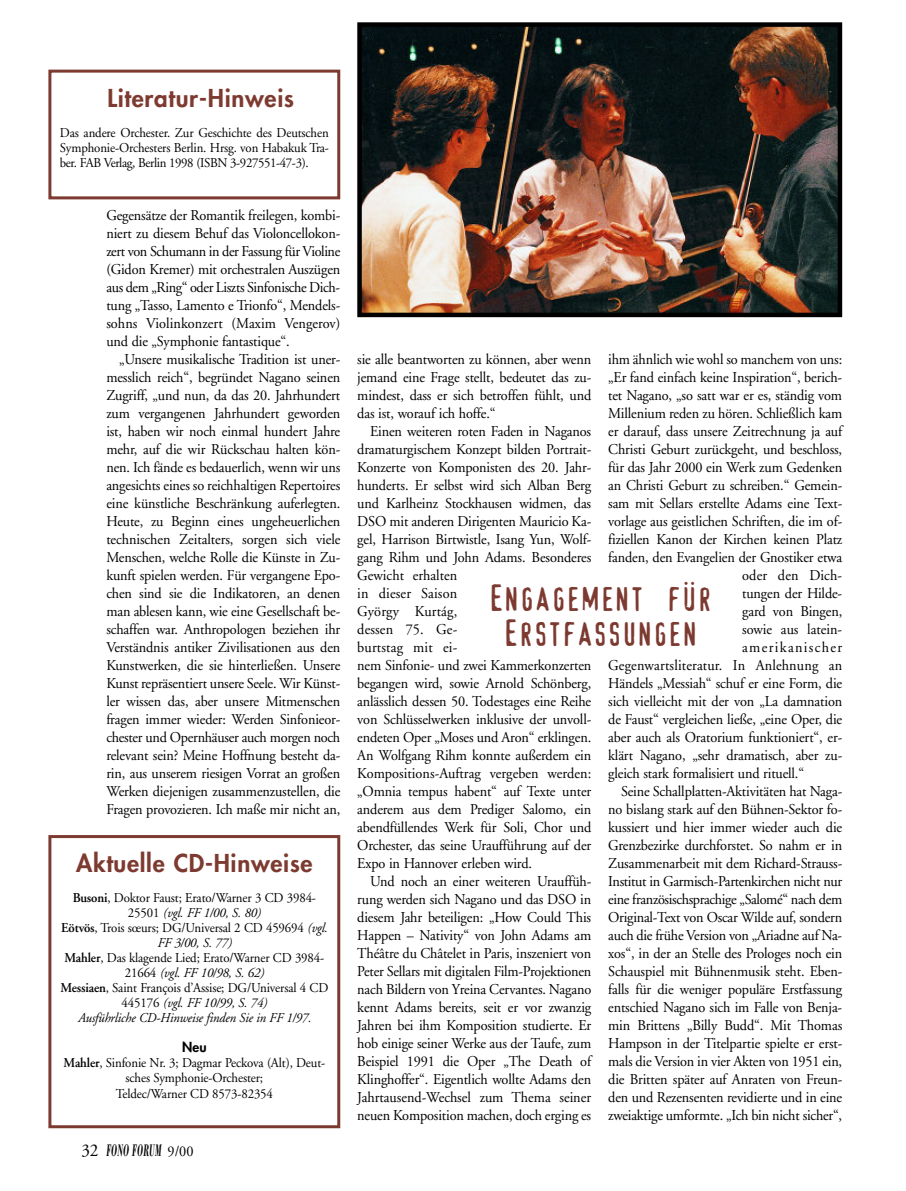
<style>
.page{position:relative;width:906px;height:1191px;background:#fff}
.page>*{position:absolute;margin:0;border:0;box-sizing:border-box;transform-origin:0 0}
.t1{font:33px/34.5px "Oppenheimer";letter-spacing:.11em;color:#7d3a30;text-align:center}
.t2{font:800 24px "Futura";letter-spacing:.03em;color:#7d3a30}
.t3{font:italic 700 17.25px "Bodoni";letter-spacing:.025em;color:#000;scale:.45 1}
.t4{font:15px/18px "Adobe Garamond";letter-spacing:-.01em;color:#000;text-align:justify;scale:.95 1}
.t5{font:15px "Adobe Garamond";letter-spacing:.01em;color:#000;scale:.95 1}
.t6{font:15px "Adobe Garamond";letter-spacing:.09em;color:#000;scale:.95 1}
.t7{font:13.5px/15px "Adobe Garamond";letter-spacing:-.01em;color:#000;text-align:center;scale:.95 1}
.t8{font:800 13.5px "Futura";color:#000}
.s1{font-weight:600}
.s2{font-style:italic}
.s3{font-family:"Adobe Garamond";font-weight:400;font-style:normal;font-size:18px}
.s4{font-family:"Adobe Garamond";font-weight:400;font-style:normal;font-size:15px}
</style>
<div class="page">
<img style="left:362px;top:27px;width:475px;height:285px">
<div style="left:357px;top:22px;width:485px;height:295px;border:4px solid #000"></div>
<div style="left:48px;top:70px;width:292px;height:129px;border:3px solid #7d3a30"></div>
<div style="left:48px;top:835px;width:292px;height:293px;border:3px solid #7d3a30"></div>
<h2 class="t2" style="left:108px;top:87px;width:188px">Literatur-Hinweis</h2>
<p class="t7" style="left:60px;top:126px;width:284px;text-align:justify">Das andere Orchester. Zur Geschichte des Deutschen Symphonie-Orchesters Berlin. Hrsg. von Habakuk Tra&shy;ber. FAB Verlag, Berlin 1998 (ISBN 3-927551-47-3).</p>
<p class="t4" style="left:106px;top:207px;width:248px">Gegensätze der Romantik freilegen, kombi&shy;niert zu diesem Behuf das Violoncellokon&shy;zert von Schumann in der Fassung für Violine (Gidon Kremer) mit orchestralen Auszügen aus dem „Ring“ oder Liszts Sinfonische Dich&shy;tung „Tasso, Lamento e Trionfo“, Mendels&shy;sohns Violinkonzert (Maxim Vengerov) und die „Symphonie fantastique“.</p>
<p class="t4" style="left:106px;top:351px;width:248px;text-indent:13px">„Unsere musikalische Tradition ist uner&shy;messlich reich“, begründet Nagano seinen Zugriff, „und nun, da das 20. Jahrhundert zum vergangenen Jahrhundert geworden ist, haben wir noch einmal hundert Jahre mehr, auf die wir Rückschau halten kön&shy;nen. Ich fände es bedauerlich, wenn wir uns angesichts eines so reichhaltigen Repertoires eine künstliche Beschränkung auferlegten.<br>Heute, zu Beginn eines ungeheuerlichen technischen Zeitalters, sorgen sich viele Menschen, welche Rolle die Künste in Zu&shy;kunft spielen werden. Für vergangene Epo&shy;chen sind sie die Indikatoren, an denen man ablesen kann, wie eine Gesellschaft be&shy;schaffen war. Anthropologen beziehen ihr Verständnis antiker Zivilisationen aus den Kunstwerken, die sie hinterließen. Unsere Kunst repräsentiert unsere Seele. Wir Künst&shy;ler wissen das, aber unsere Mitmenschen fragen immer wieder: Werden Sinfonieor&shy;chester und Opernhäuser auch morgen noch relevant sein? Meine Hoffnung besteht da&shy;rin, aus unserem riesigen Vorrat an großen Werken diejenigen zusammenzustellen, die Fragen provozieren. Ich maße mir nicht an,</p>
<p class="t4" style="left:357px;top:351px;width:248px">sie alle beantworten zu können, aber wenn jemand eine Frage stellt, bedeutet das zu&shy;mindest, dass er sich betroffen fühlt, und das ist, worauf ich hoffe.“</p>
<p class="t4" style="left:608px;top:351px;width:248px">ihm ähnlich wie wohl so manchem von uns:</p>
<p class="t4" style="left:608px;top:369px;width:248px">„Er fand einfach keine Inspiration“, berich-</p>
<p class="t4" style="left:608px;top:387px;width:248px">tet Nagano, „so satt war er es, ständig vom</p>
<p class="t4" style="left:608px;top:405px;width:248px">Millenium reden zu hören. Schließlich kam</p>
<p class="t4" style="left:608px;top:423px;width:248px">er darauf, dass unsere Zeitrechnung ja auf</p>
<p class="t4" style="left:608px;top:441px;width:248px">Christi Geburt zurückgeht, und beschloss,</p>
<p class="t4" style="left:608px;top:459px;width:248px">für das Jahr 2000 ein Werk zum Gedenken</p>
<p class="t4" style="left:608px;top:477px;width:248px">an Christi Geburt zu schreiben.“ Gemein-</p>
<p class="t4" style="left:608px;top:495px;width:248px">sam mit Sellars erstellte Adams eine Text-</p>
<p class="t4" style="left:608px;top:513px;width:248px">vorlage aus geistlichen Schriften, die im of-</p>
<p class="t4" style="left:608px;top:531px;width:248px">fiziellen Kanon der Kirchen keinen Platz</p>
<p class="t4" style="left:608px;top:549px;width:248px">fanden, den Evangelien der Gnostiker etwa</p>
<p class="t5" style="left:742px;top:569px;width:107px">oder den Dich-</p>
<p class="t4" style="left:742px;top:585px;width:107px">tungen der Hilde-</p>
<p class="t4" style="left:742px;top:603px;width:107px">gard von Bingen,</p>
<p class="t4" style="left:742px;top:621px;width:107px">sowie aus latein-</p>
<p class="t6" style="left:742px;top:641px;width:107px">amerikanischer</p>
<p class="t5" style="left:608px;top:659px;width:248px">Gegenwartsliteratur. In Anlehnung an</p>
<p class="t4" style="left:608px;top:675px;width:248px">Händels „Messiah“ schuf er eine Form, die</p>
<p class="t4" style="left:608px;top:693px;width:248px">sich vielleicht mit der von „La damnation</p>
<p class="t4" style="left:608px;top:711px;width:248px">de Faust“ vergleichen ließe, „eine Oper, die</p>
<p class="t4" style="left:608px;top:729px;width:248px">aber auch als Oratorium funktioniert“, er-</p>
<p class="t4" style="left:608px;top:747px;width:248px">klärt Nagano, „sehr dramatisch, aber zu-</p>
<p class="t4" style="left:608px;top:765px;width:208px">gleich stark formalisiert und rituell.“</p>
<p class="t4" style="left:621px;top:783px;width:234px">Seine Schallplatten-Aktivitäten hat Naga-</p>
<p class="t4" style="left:608px;top:801px;width:248px">no bislang stark auf den Bühnen-Sektor fo-</p>
<p class="t4" style="left:608px;top:819px;width:248px">kussiert und hier immer wieder auch die</p>
<p class="t4" style="left:608px;top:837px;width:248px">Grenzbezirke durchforstet. So nahm er in</p>
<p class="t4" style="left:608px;top:855px;width:248px">Zusammenarbeit mit dem Richard-Strauss-</p>
<p class="t4" style="left:608px;top:873px;width:248px">Institut in Garmisch-Partenkirchen nicht nur</p>
<p class="t4" style="left:608px;top:891px;width:248px">eine französischsprachige „Salomé“ nach dem</p>
<p class="t4" style="left:608px;top:909px;width:248px">Original-Text von Oscar Wilde auf, sondern</p>
<p class="t4" style="left:608px;top:927px;width:248px">auch die frühe Version von „Ariadne auf Na-</p>
<p class="t4" style="left:608px;top:945px;width:248px">xos“, in der an Stelle des Prologes noch ein</p>
<p class="t4" style="left:608px;top:963px;width:248px">Schauspiel mit Bühnenmusik steht. Eben-</p>
<p class="t4" style="left:608px;top:981px;width:248px">falls für die weniger populäre Erstfassung</p>
<p class="t4" style="left:608px;top:999px;width:248px">entschied Nagano sich im Falle von Benja-</p>
<p class="t4" style="left:608px;top:1017px;width:248px">min Brittens „Billy Budd“. Mit Thomas</p>
<p class="t4" style="left:608px;top:1035px;width:248px">Hampson in der Titelpartie spielte er erst-</p>
<p class="t4" style="left:608px;top:1053px;width:248px">mals die Version in vier Akten von 1951 ein,</p>
<p class="t4" style="left:608px;top:1071px;width:248px">die Britten später auf Anraten von Freun-</p>
<p class="t4" style="left:608px;top:1089px;width:248px">den und Rezensenten revidierte und in eine</p>
<p class="t4" style="left:608px;top:1107px;width:248px">zweiaktige umformte. „Ich bin nicht sicher“,</p>
<p class="t4" style="left:357px;top:423px;width:248px;text-align:left;text-indent:13px">Einen weiteren roten Faden in Naganos dramaturgischem Konzept bilden Portrait-Konzerte von Komponisten des 20. Jahr&shy;hunderts. Er selbst wird sich Alban Berg und Karlheinz Stockhausen widmen, das DSO mit anderen Dirigenten Mauricio Ka&shy;gel, Harrison Birtwistle, Isang Yun, Wolf&shy;gang Rihm und John Adams. Besonderes Gewicht erhalten<br>in dieser Saison<br>György Kurtág,<br>dessen 75. Ge-<br>burtstag mit ei-<br>nem Sinfonie- und zwei Kammerkonzerten begangen wird, sowie Arnold Schönberg, anlässlich dessen 50. Todestages eine Reihe von Schlüsselwerken inklusive der unvoll&shy;endeten Oper „Moses und Aron“ erklingen.<br>An Wolfgang Rihm konnte außerdem ein Kompositions-Auftrag vergeben werden: „Omnia tempus habent“ auf Texte unter anderem aus dem Prediger Salomo, ein abendfüllendes Werk für Soli, Chor und Orchester, das seine Uraufführung auf der Expo in Hannover erleben wird.</p>
<p class="t4" style="left:357px;top:873px;width:248px;text-indent:13px">Und noch an einer weiteren Urauffüh&shy;rung werden sich Nagano und das DSO in diesem Jahr beteiligen: „How Could This Happen – Nativity“ von John Adams am Théâtre du Châtelet in Paris, inszeniert von Peter Sellars mit digitalen Film-Projektionen nach Bildern von Yreina Cervantes. Nagano kennt Adams bereits, seit er vor zwanzig Jahren bei ihm Komposition studierte. Er hob einige seiner Werke aus der Taufe, zum Beispiel 1991 die Oper „The Death of Klinghoffer“. Eigentlich wollte Adams den Jahrtausend-Wechsel zum Thema seiner neuen Komposition machen, doch erging es</p>
<h1 class="t1" style="left:489px;top:582px;width:222px">Engagement für<br>Erstfassungen</h1>
<h2 class="t2" style="left:76px;top:852px;width:238px">Aktuelle CD-Hinweise</h2>
<p class="t7" style="left:60px;top:891px;width:284px"><span class="s1">Busoni</span>, Doktor Faust; Erato/Warner 3 CD 3984- 25501 <span class="s2">(vgl. FF 1/00, S. 80)<br></span><span class="s1">Eötvös</span>, Trois sœurs; DG/Universal 2 CD 459694 <span class="s2">(vgl.<br>FF 3/00, S. 77)<br></span><span class="s1">Mahler</span>, Das klagende Lied; Erato/Warner CD 3984- 21664 <span class="s2">(vgl. FF 10/98, S. 62)<br></span><span class="s1">Messiaen</span>, Saint François d’Assise; DG/Universal 4 CD 445176 <span class="s2">(vgl. FF 10/99, S. 74)<br>Ausführliche CD-Hinweise finden Sie in FF 1/97.</span></p>
<p class="t8" style="left:182px;top:1041px;width:26px">Neu</p>
<p class="t7" style="left:63px;top:1056px;width:277px"><span class="s1">Mahler</span>, Sinfonie Nr. 3; Dagmar Peckova (Alt), Deut&shy;sches Symphonie-Orchester;<br>Teldec/Warner CD 8573-82354</p>
<p class="t3" style="left:81px;top:1139px;width:251px"><span class="s3">32</span> FONO FORUM <span class="s4">9/00</span></p>
</div>
